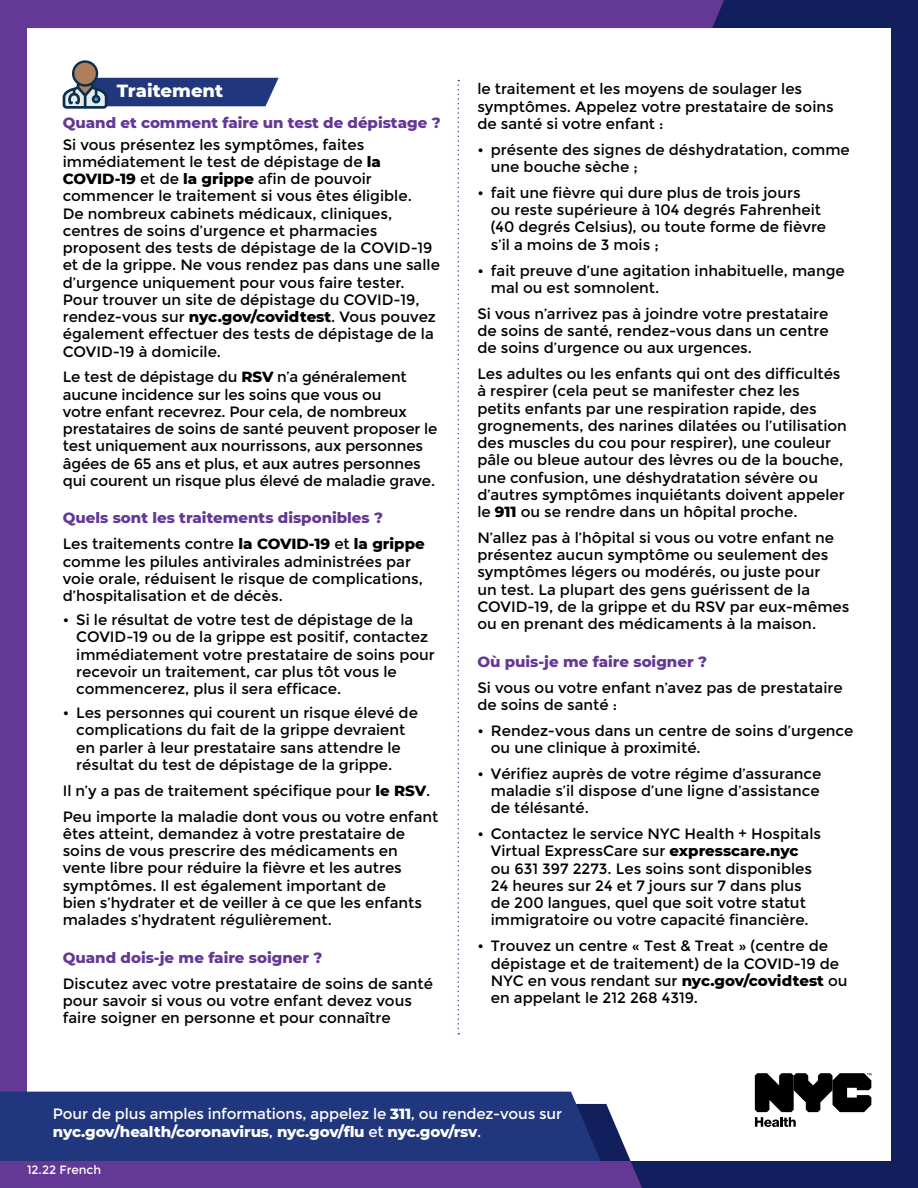
<style>
.page{position:relative;width:918px;height:1188px;background:#643895}
.page>*{position:absolute;margin:0;border:0;box-sizing:border-box;transform-origin:0 0}
.t1{font:800 18px "Montserrat";color:#fff}
.t2{font:15px/17.2px "Montserrat";color:#000}
.t3{font:800 15px/26px "Montserrat";color:#643895}
.t4{font:15px/18px "Montserrat";letter-spacing:-.01em;color:#fff}
.t5{font:12px "Montserrat";color:#fff}
.s1{font-weight:800}
.s2{font-weight:400;color:#000}
.s3{color:#000}
</style>
<div class="page">
<div style="left:642px;top:0;width:276px;height:1188px;background:#11205c"></div>
<div style="left:27px;top:28px;width:864px;height:1133px;background:#fff"></div>
<svg style="left:642px;top:0;width:82px;height:28px"></svg>
<svg style="left:755px;top:1073px;width:116px;height:54px"></svg>
<svg style="left:458px;top:80px;width:1px;height:955px"></svg>
<svg style="left:63px;top:78px;width:216px;height:31px;background:#46598f"></svg>
<div style="left:73px;top:62px;width:24px;height:23px;background:#af7e5d;border-radius:50%"></div>
<div style="left:72px;top:60px;width:26px;height:27px;border:2px solid #0c304b;border-radius:50%"></div>
<svg style="left:0;top:1092px;width:642px;height:96px"></svg>
<p class="t1" style="left:117px;top:78px;width:108px">Traitement</p>
<p class="t3" style="left:63px;top:109px;width:379px">Quand et comment faire un test de dépistage ?</p>
<p class="t2" style="left:63px;top:136px;width:379px">Si vous présentez les symptômes, faites immédiatement le test de dépistage de <span class="s1">la COVID-19</span> et de <span class="s1">la grippe</span> afin de pouvoir commencer le traitement si vous êtes éligible.<br>De nombreux cabinets médicaux, cliniques, centres de soins d’urgence et pharmacies proposent des tests de dépistage de la COVID-19 et de la grippe. Ne vous rendez pas dans une salle d’urgence uniquement pour vous faire tester.<br>Pour trouver un site de dépistage du COVID-19, rendez-vous sur <span class="s1">nyc.gov/covidtest</span>. Vous pouvez également effectuer des tests de dépistage de la COVID-19 à domicile.</p>
<p class="t2" style="left:63px;top:369px;width:376px">Le test de dépistage du <span class="s1">RSV</span> n’a généralement aucune incidence sur les soins que vous ou<br>votre enfant recevrez. Pour cela, de nombreux prestataires de soins de santé peuvent proposer le test uniquement aux nourrissons, aux personnes âgées de 65 ans et plus, et aux autres personnes qui courent un risque plus élevé de maladie grave.</p>
<p class="t3" style="left:63px;top:504px;width:364px">Quels sont les traitements disponibles ?<br><span class="s2">Les traitements contre</span> <span class="s3">la COVID-19</span> <span class="s2">et</span> <span class="s3">la grippe</span></p>
<p class="t2" style="left:63px;top:553px;width:362px">comme les pilules antivirales administrées par voie orale, réduisent le risque de complications, d’hospitalisation et de décès.</p>
<p class="t2" style="left:76px;top:611px;width:360px;text-indent:-14px">• Si le résultat de votre test de dépistage de la COVID-19 ou de la grippe est positif, contactez immédiatement votre prestataire de soins pour recevoir un traitement, car plus tôt vous le commencerez, plus il sera efficace.</p>
<p class="t2" style="left:76px;top:704px;width:343px;text-indent:-14px">• Les personnes qui courent un risque élevé de complications du fait de la grippe devraient en parler à leur prestataire sans attendre le résultat du test de dépistage de la grippe.</p>
<p class="t2" style="left:63px;top:778px;width:377px;line-height:26px">Il n’y a pas de traitement spécifique pour <span class="s1">le RSV</span>.<br>Peu importe la maladie dont vous ou votre enfant</p>
<p class="t2" style="left:63px;top:825px;width:361px">êtes atteint, demandez à votre prestataire de soins de vous prescrire des médicaments en vente libre pour réduire la fièvre et les autres symptômes. Il est également important de bien s’hydrater et de veiller à ce que les enfants malades s’hydratent régulièrement.</p>
<p class="t3" style="left:63px;top:944px;width:261px">Quand dois-je me faire soigner ?</p>
<p class="t2" style="left:63px;top:975px;width:372px">Discutez avec votre prestataire de soins de santé pour savoir si vous ou votre enfant devez vous faire soigner en personne et pour connaître</p>
<p class="t2" style="left:477px;top:81px;width:358px">le traitement et les moyens de soulager les symptômes. Appelez votre prestataire de soins de santé si votre enfant :</p>
<p class="t2" style="left:491px;top:141px;width:361px;text-indent:-14px">• présente des signes de déshydratation, comme une bouche sèche ;</p>
<p class="t2" style="left:491px;top:184px;width:337px;text-indent:-14px">• fait une fièvre qui dure plus de trois jours<br>ou reste supérieure à 104 degrés Fahrenheit (40 degrés Celsius), ou toute forme de fièvre s’il a moins de 3 mois ;</p>
<p class="t2" style="left:491px;top:262px;width:356px;text-indent:-14px">• fait preuve d’une agitation inhabituelle, mange mal ou est somnolent.</p>
<p class="t2" style="left:477px;top:305px;width:353px;text-align:justify">Si vous n’arrivez pas à joindre votre prestataire de soins de santé, rendez-vous dans un centre de soins d’urgence ou aux urgences.</p>
<p class="t2" style="left:477px;top:365px;width:371px">Les adultes ou les enfants qui ont des difficultés à respirer (cela peut se manifester chez les petits enfants par une respiration rapide, des grognements, des narines dilatées ou l’utilisation des muscles du cou pour respirer), une couleur pâle ou bleue autour des lèvres ou de la bouche, une confusion, une déshydratation sévère ou d’autres symptômes inquiétants doivent appeler le <span class="s1">911</span> ou se rendre dans un hôpital proche.</p>
<p class="t2" style="left:477px;top:529px;width:374px">N’allez pas à l’hôpital si vous ou votre enfant ne présentez aucun symptôme ou seulement des symptômes légers ou modérés, ou juste pour<br>un test. La plupart des gens guérissent de la COVID-19, de la grippe et du RSV par eux-mêmes ou en prenant des médicaments à la maison.</p>
<p class="t3" style="left:477px;top:648px;width:231px">Où puis-je me faire soigner ?</p>
<p class="t2" style="left:477px;top:679px;width:367px">Si vous ou votre enfant n’avez pas de prestataire de soins de santé :</p>
<p class="t2" style="left:491px;top:722px;width:364px;text-indent:-14px">• Rendez-vous dans un centre de soins d’urgence ou une clinique à proximité.</p>
<p class="t2" style="left:491px;top:765px;width:332px;text-align:justify;text-indent:-14px">• Vérifiez auprès de votre régime d’assurance maladie s’il dispose d’une ligne d’assistance de télésanté.</p>
<p class="t2" style="left:491px;top:826px;width:332px;text-indent:-14px">• Contactez le service NYC Health + Hospitals Virtual ExpressCare sur <span class="s1">expresscare.nyc </span>ou 631 397 2273. Les soins sont disponibles 24 heures sur 24 et 7 jours sur 7 dans plus de 200 langues, quel que soit votre statut immigratoire ou votre capacité financière.</p>
<p class="t2" style="left:491px;top:938px;width:358px;text-indent:-14px">• Trouvez un centre « Test &amp; Treat » (centre de dépistage et de traitement) de la COVID-19 de NYC en vous rendant sur <span class="s1">nyc.gov/covidtest</span> ou en appelant le 212 268 4319.</p>
<p class="t4" style="left:53px;top:1105px;width:511px">Pour de plus amples informations, appelez le <span class="s1">311</span>, ou rendez-vous sur <span class="s1">nyc.gov/health/coronavirus</span>, <span class="s1">nyc.gov/flu</span> et <span class="s1">nyc.gov/rsv</span>.</p>
<p class="t5" style="left:27px;top:1163px;width:76px">12.22 French</p>
</div>
